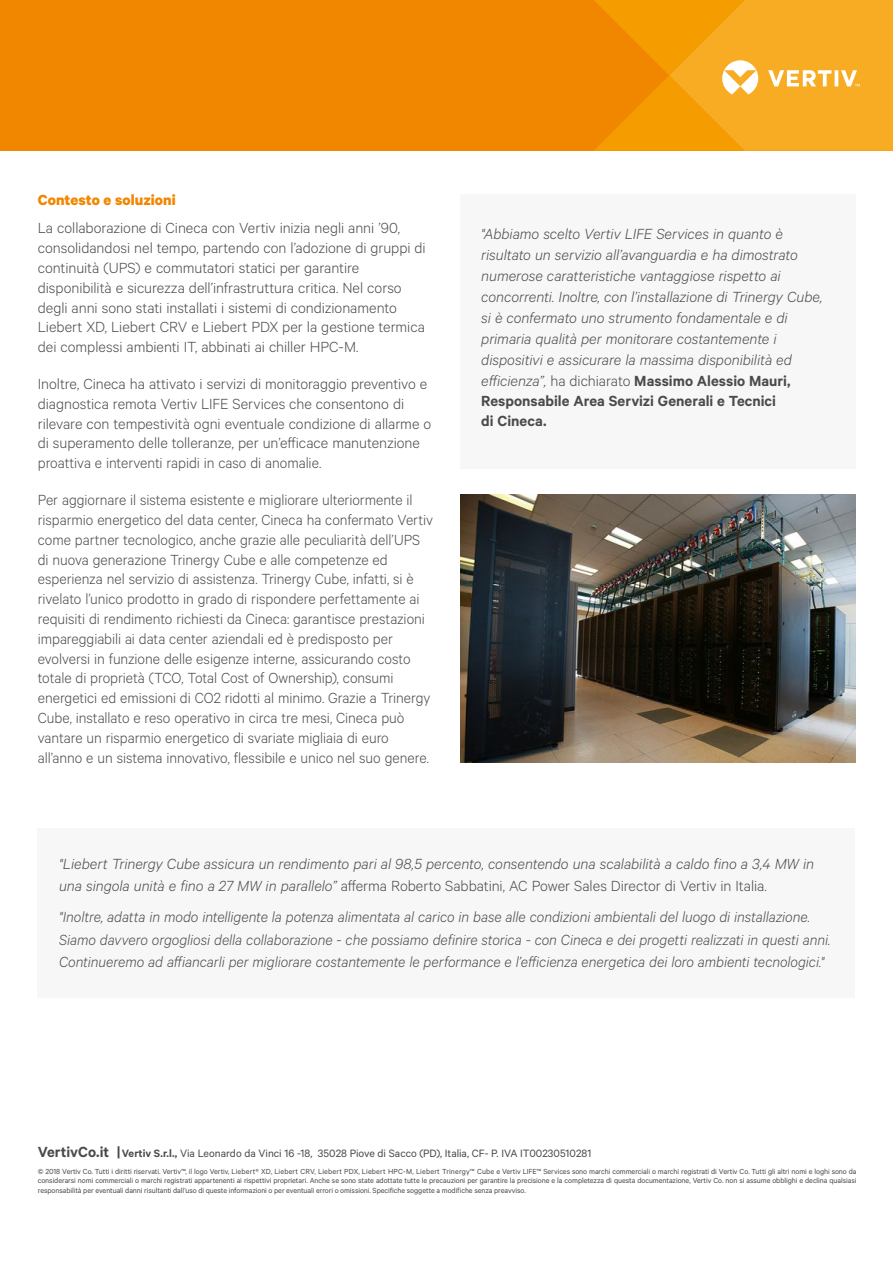
<style>
.page{position:relative;width:893px;height:1263px;background:#fff}
.page>*{position:absolute;margin:0;border:0;box-sizing:border-box;transform-origin:0 0}
.t1{font:300 16.5px/19.8px "Calibre";letter-spacing:-.005em;color:#4a4a49}
.t2{font:italic 300 16.5px/20.7px "Calibre";letter-spacing:-.005em;color:#4a4a49}
.t3{font:700 16.5px "Calibre";color:#f18700}
.t4{font:12px "Calibre";color:#4a4a49}
.t5{font:8.25px/9.8px "Calibre";letter-spacing:-.005em;color:#4a4a49;text-align:justify}
.s1{font-style:normal}
.s2{font-weight:600;font-style:normal}
.s3{font-weight:600;font-size:16.5px}
.s4{font-weight:600}
</style>
<div class="page">
<div style="left:0;top:0;width:572px;height:151px;background:#f18700"></div>
<svg style="left:572px;top:0;width:321px;height:151px;background:#f6a31b"></svg>
<div style="left:38px;top:828px;width:817px;height:169px;background:#f7f7f7"></div>
<div style="left:460px;top:194px;width:395px;height:275px;background:#f7f7f7"></div>
<img style="left:460px;top:494px;width:395px;height:269px">
<p class="t3" style="left:38px;top:190px;width:139px">Contesto e soluzioni</p>
<p class="t1" style="left:38px;top:218px;width:389px">La collaborazione di Cineca con Vertiv inizia negli anni ’90, consolidandosi nel tempo, partendo con l’adozione di gruppi di continuità (UPS) e commutatori statici per garantire disponibilità e sicurezza dell’infrastruttura critica. Nel corso degli anni sono stati installati i sistemi di condizionamento Liebert XD, Liebert CRV e Liebert PDX per la gestione termica dei complessi ambienti IT, abbinati ai chiller HPC-M.</p>
<p class="t1" style="left:38px;top:373px;width:395px">Inoltre, Cineca ha attivato i servizi di monitoraggio preventivo e diagnostica remota Vertiv LIFE Services che consentono di rilevare con tempestività ogni eventuale condizione di allarme o di superamento delle tolleranze, per un’efficace manutenzione proattiva e interventi rapidi in caso di anomalie.</p>
<p class="t1" style="left:38px;top:489px;width:397px">Per aggiornare il sistema esistente e migliorare ulteriormente il risparmio energetico del data center, Cineca ha confermato Vertiv come partner tecnologico, anche grazie alle peculiarità dell’UPS di nuova generazione Trinergy Cube e alle competenze ed esperienza nel servizio di assistenza. Trinergy Cube, infatti, si è rivelato l’unico prodotto in grado di rispondere perfettamente ai requisiti di rendimento richiesti da Cineca: garantisce prestazioni impareggiabili ai data center aziendali ed è predisposto per evolversi in funzione delle esigenze interne, assicurando costo totale di proprietà (TCO, Total Cost of Ownership), consumi energetici ed emissioni di CO2 ridotti al minimo. Grazie a Trinergy Cube, installato e reso operativo in circa tre mesi, Cineca può vantare un risparmio energetico di svariate migliaia di euro all’anno e un sistema innovativo, flessibile e unico nel suo genere.</p>
<p class="t2" style="left:481px;top:223px;width:343px">"Abbiamo scelto Vertiv LIFE Services in quanto è risultato un servizio all’avanguardia e ha dimostrato numerose caratteristiche vantaggiose rispetto ai concorrenti. Inoltre, con l’installazione di Trinergy Cube, si è confermato uno strumento fondamentale e di primaria qualità per monitorare costantemente i dispositivi e assicurare la massima disponibilità ed efficienza”, <span class="s1">ha dichiarato</span> <span class="s2">Massimo Alessio Mauri, Responsabile Area Servizi Generali e Tecnici<br>di Cineca.</span></p>
<p class="t2" style="left:59px;top:852px;width:757px;line-height:22.5px">"Liebert Trinergy Cube assicura un rendimento pari al 98,5 percento, consentendo una scalabilità a caldo fino a 3,4 MW in una singola unità e fino a 27 MW in parallelo” <span class="s1">afferma Roberto Sabbatini, AC Power Sales Director di Vertiv in Italia.</span></p>
<p class="t2" style="left:59px;top:905px;width:773px;line-height:22.5px">"Inoltre, adatta in modo intelligente la potenza alimentata al carico in base alle condizioni ambientali del luogo di installazione.<br>Siamo davvero orgogliosi della collaborazione - che possiamo definire storica - con Cineca e dei progetti realizzati in questi anni.<br>Continueremo ad affiancarli per migliorare costantemente le performance e l’efficienza energetica dei loro ambienti tecnologici."</p>
<p class="t4" style="left:38px;top:1146px;width:555px"><span class="s3">VertivCo.it |</span><span class="s4">Vertiv S.r.l.,</span> Via Leonardo da Vinci 16 -18, 35028 Piove di Sacco (PD), Italia, CF- P. IVA IT00230510281</p>
<p class="t5" style="left:38px;top:1166px;width:820px">© 2018 Vertiv Co. Tutti i diritti riservati. Vertiv™, il logo Vertiv, Liebert® XD, Liebert CRV, Liebert PDX, Liebert HPC-M, Liebert Trinergy™ Cube e Vertiv LIFE™ Services sono marchi commerciali o marchi registrati di Vertiv Co. Tutti gli altri nomi e loghi sono da considerarsi nomi commerciali o marchi registrati appartenenti ai rispettivi proprietari. Anche se sono state adottate tutte le precauzioni per garantire la precisione e la completezza di questa documentazione, Vertiv Co. non si assume obblighi e declina qualsiasi responsabilità per eventuali danni risultanti dall’uso di queste informazioni o per eventuali errori o omissioni. Specifiche soggette a modifiche senza preavviso.</p>
</div>
